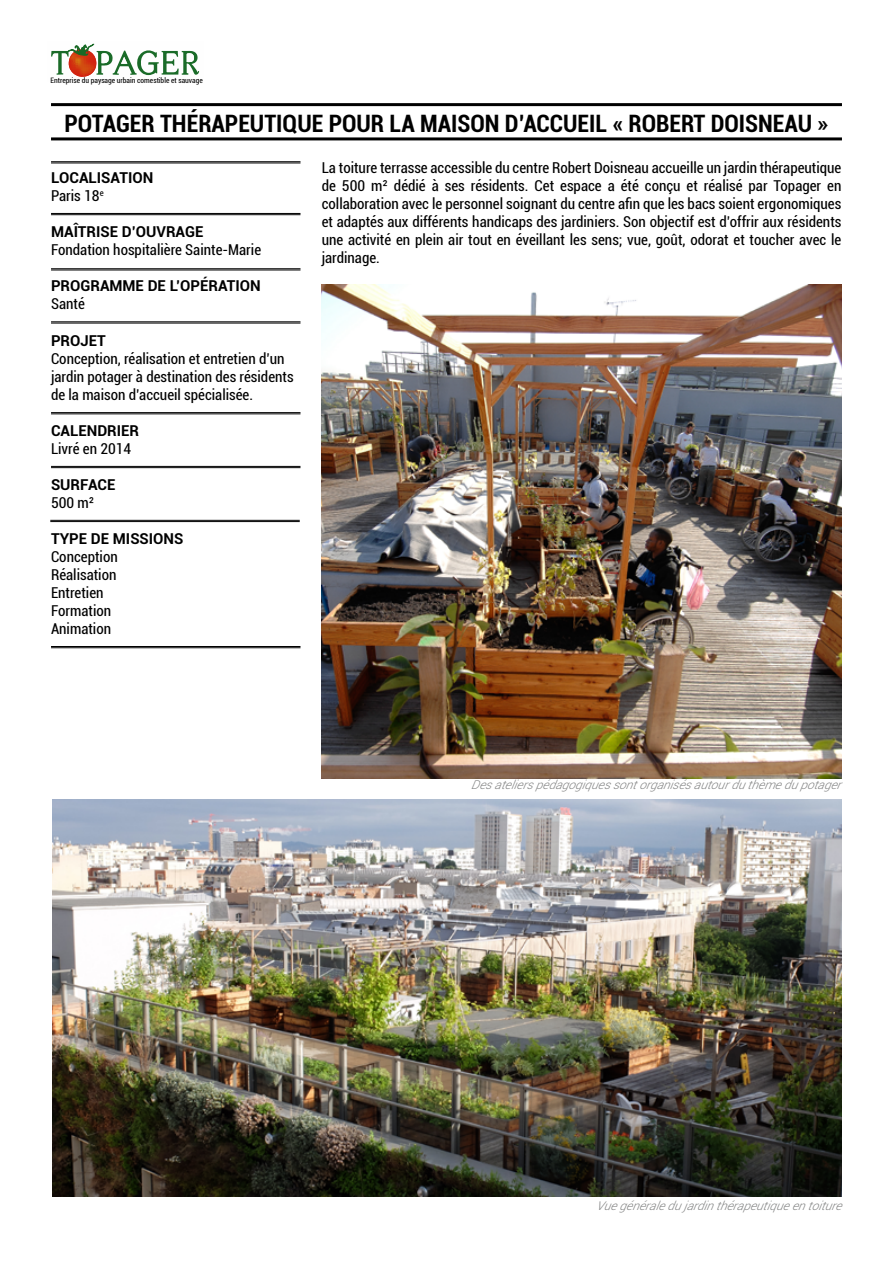
<style>
.page{position:relative;width:893px;height:1263px;background:#fff}
.page>*{position:absolute;margin:0;border:0;box-sizing:border-box;transform-origin:0 0}
.Style_de_paragraphe{font:700 condensed 24px "Roboto";color:#000}
.Texte{font:condensed 15px/18px "Roboto";color:#000;text-align:justify}
.t1{font:700 15px "Roboto";color:#000}
.Légende{font:italic 300 12px "Roboto";color:#818282}
.t2{font:condensed 7.5px "Roboto";color:#000}
</style>
<div class="page">
<svg style="left:51px;top:43px;width:149px;height:34px"></svg>
<img style="left:322px;top:285px;width:520px;height:493px">
<img style="left:53px;top:799px;width:789px;height:397px">
<hr style="left:51px;top:137px;width:791px;height:3px;background:#000">
<hr style="left:51px;top:103px;width:791px;height:3px;background:#000">
<hr style="left:51px;top:161px;width:249px;height:1px;background:#000">
<hr style="left:51px;top:163px;width:249px;height:1px;background:#000">
<hr style="left:51px;top:646px;width:249px;height:1px;background:#000">
<hr style="left:51px;top:647px;width:249px;height:1px;background:#000">
<hr style="left:51px;top:412px;width:249px;height:1px;background:#000">
<hr style="left:51px;top:414px;width:249px;height:1px;background:#000">
<hr style="left:51px;top:322px;width:249px;height:1px;background:#000">
<hr style="left:51px;top:323px;width:249px;height:1px;background:#000">
<hr style="left:51px;top:268px;width:249px;height:1px;background:#000">
<hr style="left:51px;top:270px;width:249px;height:1px;background:#000">
<hr style="left:51px;top:213px;width:249px;height:1px;background:#000">
<hr style="left:51px;top:214px;width:249px;height:1px;background:#000">
<hr style="left:50px;top:520px;width:250px;height:1px;background:#000">
<hr style="left:50px;top:521px;width:250px;height:1px;background:#000">
<hr style="left:51px;top:466px;width:249px;height:1px;background:#000">
<hr style="left:51px;top:467px;width:249px;height:1px;background:#000">
<p class="t2" style="left:51px;top:75px;width:154px">Entreprise du paysage urbain comestible et sauvage</p>
<p class="Style_de_paragraphe" style="left:64px;top:106px;width:765px">POTAGER THÉRAPEUTIQUE POUR LA MAISON D’ACCUEIL « ROBERT DOISNEAU »</p>
<p class="Texte" style="left:322px;top:158px;width:521px">La toiture terrasse accessible du centre Robert Doisneau accueille un jardin thérapeutique de 500 m² dédié à ses résidents. Cet espace a été conçu et réalisé par Topager en collaboration avec le personnel soignant du centre afin que les bacs soient ergonomiques et adaptés aux différents handicaps des jardiniers. Son objectif est d’offrir aux résidents une activité en plein air tout en éveillant les sens; vue, goût, odorat et toucher avec le jardinage.</p>
<p class="t1" style="left:51px;top:168px;width:104px">LOCALISATION</p>
<p class="Texte" style="left:51px;top:187px;width:54px">Paris 18<sup>e</sup></p>
<p class="t1" style="left:51px;top:222px;width:154px">MAÎTRISE D’OUVRAGE</p>
<p class="Texte" style="left:51px;top:241px;width:212px">Fondation hospitalière Sainte-Marie</p>
<p class="t1" style="left:51px;top:276px;width:211px">PROGRAMME DE L’OPÉRATION</p>
<p class="Texte" style="left:51px;top:295px;width:35px">Santé</p>
<p class="t1" style="left:51px;top:330px;width:56px">PROJET</p>
<p class="Texte" style="left:51px;top:349px;width:244px;text-align:left">Conception, réalisation et entretien d’un jardin potager à destination des résidents de la maison d’accueil spécialisée.</p>
<p class="t1" style="left:51px;top:420px;width:90px">CALENDRIER</p>
<p class="Texte" style="left:51px;top:439px;width:82px">Livré en 2014</p>
<p class="t1" style="left:51px;top:474px;width:66px">SURFACE</p>
<p class="Texte" style="left:51px;top:493px;width:45px">500 m²</p>
<p class="t1" style="left:51px;top:528px;width:134px">TYPE DE MISSIONS</p>
<p class="Texte" style="left:51px;top:547px;width:68px">Conception</p>
<p class="Texte" style="left:51px;top:565px;width:67px">Réalisation</p>
<p class="Texte" style="left:51px;top:583px;width:54px">Entretien</p>
<p class="Texte" style="left:51px;top:601px;width:62px">Formation</p>
<p class="Texte" style="left:51px;top:619px;width:62px">Animation</p>
<p class="Légende" style="left:471px;top:777px;width:375px">Desatelierspédagogiquessontorganisésautourduthèmedupotager</p>
<p class="Légende" style="left:596px;top:1198px;width:251px">Vuegénéraledujardinthérapeutiqueentoiture</p>
</div>
